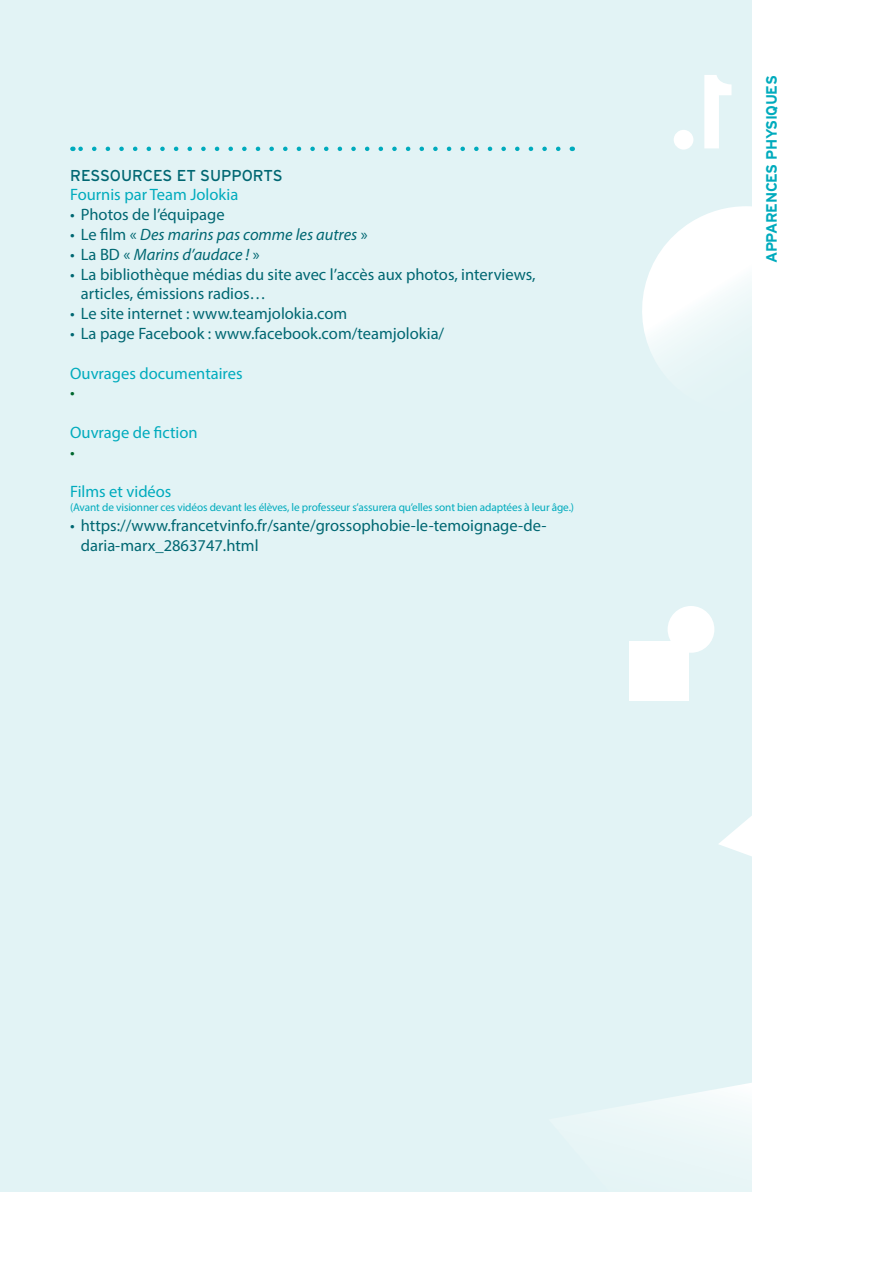
<style>
.page{position:relative;width:893px;height:1263px;background:#fff}
.page>*{position:absolute;margin:0;border:0;box-sizing:border-box;transform-origin:0 0}
.t1{font:16.5px/19.8px "Myriad Pro";color:#006772}
.t2{font:16.5px "Myriad Pro";color:#00abbd}
.t3{font:italic 16.5px "Myriad Pro";color:#006772}
.t4{font:16.5px "Myriad Pro";color:#00672d}
.t5{font:15.75px "Interstate";letter-spacing:-.005em;color:#006772}
.t6{font:700 15px "Interstate";letter-spacing:-.025em;color:#00abbd}
.t7{font:11.25px "Myriad Pro";letter-spacing:-.01em;color:#00abbd}
.s1{font-style:normal}
</style>
<div class="page">
<div style="left:0;top:0;width:753px;height:1193px;background:#e2f3f5"></div>
<svg style="left:548px;top:1069px;width:205px;height:124px"></svg>
<svg style="left:642px;top:206px;width:111px;height:223px"></svg>
<svg style="left:79px;top:147px;width:479px;height:4px"></svg>
<svg style="left:719px;top:779px;width:34px;height:99px"></svg>
<div style="left:629px;top:641px;width:60px;height:60px;background:#fff"></div>
<div style="left:668px;top:606px;width:46px;height:47px;background:#fff;border-radius:50%"></div>
<hr style="left:892px;top:0;width:1px;height:1193px;background:#e2f3f5">
<hr style="left:892px;top:1193px;width:1px;height:70px;background:#e2f3f5">
<p class="t5" style="left:70px;top:166px;width:214px">R ESSOURCES ET SUPPORTS</p>
<p class="t2" style="left:70px;top:185px;width:170px">Fournis par Team Jolokia</p>
<p class="t1" style="left:70px;top:205px;width:156px">• Photos de l’équipage</p>
<p class="t3" style="left:70px;top:224px;width:299px"><span class="s1">• Le film «</span> Des marins pas comme les autres <span class="s1">»</span></p>
<p class="t3" style="left:70px;top:244px;width:191px"><span class="s1">• La BD «</span> Marins d’audace ! <span class="s1">»</span></p>
<p class="t1" style="left:81px;top:264px;width:456px;text-indent:-11px">• La bibliothèque médias du site avec l’accès aux photos, interviews, articles, émissions radios…</p>
<p class="t1" style="left:70px;top:304px;width:279px">• Le site internet : www.teamjolokia.com</p>
<p class="t1" style="left:70px;top:323px;width:376px">• La page Facebook : www.facebook.com/teamjolokia/</p>
<p class="t2" style="left:70px;top:363px;width:174px">Ouvrages documentaires</p>
<p class="t4" style="left:70px;top:383px;width:6px">•</p>
<p class="t2" style="left:70px;top:422px;width:129px">Ouvrage de fiction</p>
<p class="t4" style="left:70px;top:442px;width:6px">•</p>
<p class="t2" style="left:70px;top:482px;width:103px">Films et vidéos</p>
<p class="t7" style="left:70px;top:500px;width:505px">(Avant de visionner ces vidéos devant les élèves, le professeur s’assurera qu’elles sont bien adaptées à leur âge.)</p>
<p class="t1" style="left:81px;top:515px;width:467px;text-indent:-11px">• https://www.francetvinfo.fr/sante/grossophobie-le-temoignage-de&shy;daria-marx_2863747.html</p>
<p class="t6" style="left:763px;top:263px;width:189px;rotate:-90deg">APPARENCES PHYSIQUES</p>
</div>
